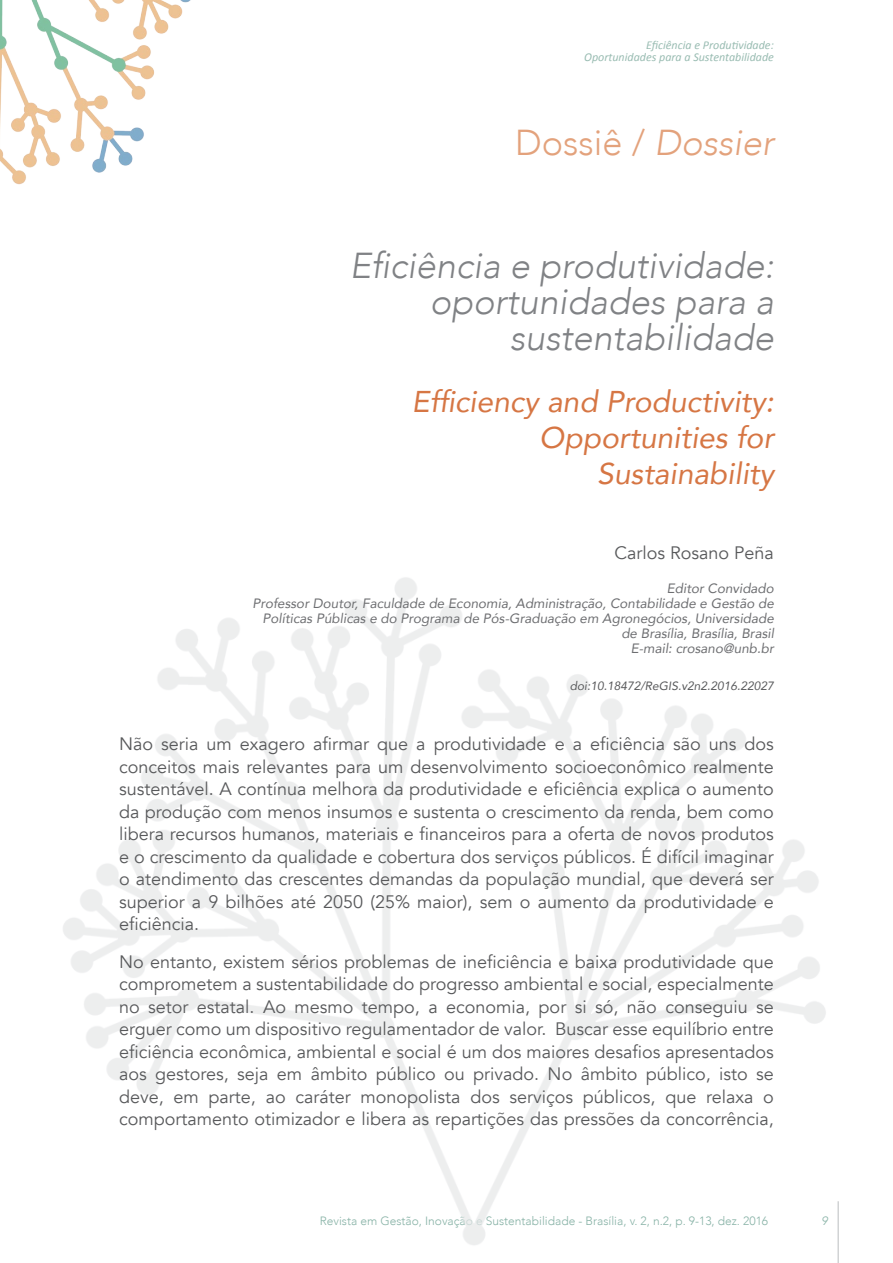
<style>
.page{position:relative;width:893px;height:1263px;background:#fff}
.page>*{position:absolute;margin:0;border:0;box-sizing:border-box;transform-origin:0 0}
.t1{font:italic 300 36px/36px "Avenir";color:#808285;text-align:right}
.t2{font:300 36px "Avenir";color:#e3a27c}
.t3{font:italic 30px/36px "Avenir";color:#d67644;text-align:right}
.t4{font:18px/22.5px "Avenir";color:#58595b;text-align:justify}
.t5{font:italic 13.5px/15px "Avenir";color:#6d6e71;text-align:right}
.t6{font:300 12px "Avenir";color:#87b2a6}
.t7{font:italic 12px/12px "Calibri";color:#99bcb2;text-align:right}
.t8{font:italic 12px "Avenir";color:#58595b}
.t9{font:italic 300 12px "Avenir";color:#87b2a6}
.s1{font-style:italic}
</style>
<div class="page">
<img style="left:0;top:0;width:191px;height:185px">
<p class="t7" style="left:584px;top:38px;width:191px">Eficiência e Produtividade:<br>Oportunidades para a Sustentabilidade</p>
<h1 class="t2" style="left:515px;top:121px;width:260px">Dossiê / <span class="s1">Dossier</span></h1>
<h1 class="t1" style="left:350px;top:248px;width:426px">Eficiência e produtividade: oportunidades para a sustentabilidade</h1>
<h2 class="t3" style="left:412px;top:383px;width:363px">Efficiency and Productivity:<br>Opportunities for<br>Sustainability</h2>
<p class="t4" style="left:614px;top:541px;width:161px">Carlos Rosano Peña</p>
<p class="t5" style="left:253px;top:581px;width:523px">Editor Convidado<br>Professor Doutor, Faculdade de Economia, Administração, Contabilidade e Gestão de Políticas Públicas e do Programa de Pós-Graduação em Agronegócios, Universidade de Brasília, Brasília, Brasil<br>E-mail: crosano@unb.br</p>
<p class="t8" style="left:570px;top:679px;width:206px">doi:10.18472/ReGIS.v2n2.2016.22027</p>
<p class="t4" style="left:119px;top:733px;width:656px">Não seria um exagero afirmar que a produtividade e a eficiência são uns dos conceitos mais relevantes para um desenvolvimento socioeconômico realmente sustentável. A contínua melhora da produtividade e eficiência explica o aumento da produção com menos insumos e sustenta o crescimento da renda, bem como libera recursos humanos, materiais e financeiros para a oferta de novos produtos e o crescimento da qualidade e cobertura dos serviços públicos. É difícil imaginar o atendimento das crescentes demandas da população mundial, que deverá ser superior a 9 bilhões até 2050 (25% maior), sem o aumento da produtividade e eficiência.</p>
<p class="t4" style="left:119px;top:951px;width:656px">No entanto, existem sérios problemas de ineficiência e baixa produtividade que comprometem a sustentabilidade do progresso ambiental e social, especialmente no setor estatal. Ao mesmo tempo, a economia, por si só, não conseguiu se erguer como um dispositivo regulamentador de valor. Buscar esse equilíbrio entre eficiência econômica, ambiental e social é um dos maiores desafios apresentados aos gestores, seja em âmbito público ou privado. No âmbito público, isto se deve, em parte, ao caráter monopolista dos serviços públicos, que relaxa o comportamento otimizador e libera as repartições das pressões da concorrência,</p>
<p class="t6" style="left:320px;top:1213px;width:450px">Revista em Gestão, Inovação e Sustentabilidade - Brasília, v. 2, n.2, p. 9-13, dez. 2016</p>
<p class="t9" style="left:821px;top:1213px;width:8px">9</p>
</div>
